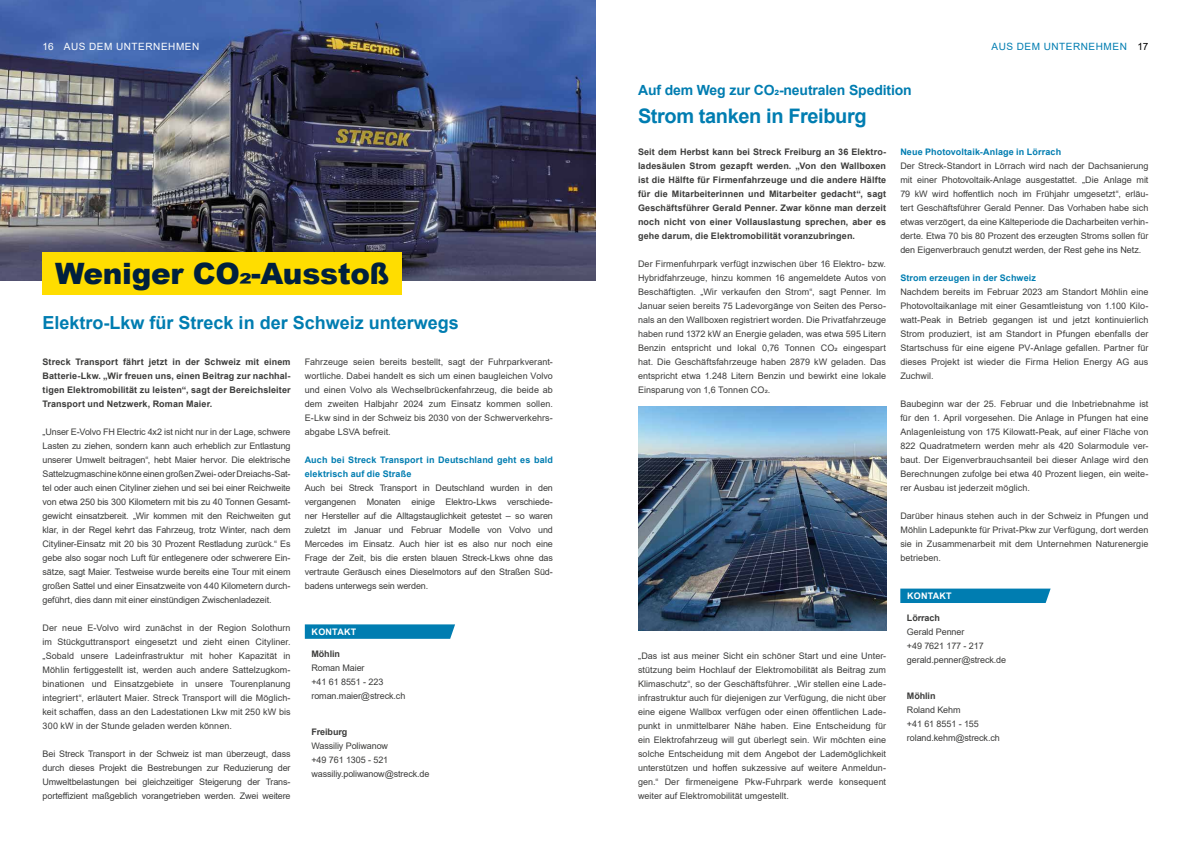
<style>
.page{position:relative;width:1191px;height:842px;background:#fff}
.page>*{position:absolute;margin:0;border:0;box-sizing:border-box;transform-origin:0 0}
.t1{font:900 29.4px "Arial";letter-spacing:-.01em;color:#00203e}
.t2{font:700 20px "Arial";letter-spacing:-.02em;color:#007db1}
.t3{font:700 18px "Arial";color:#007db1}
.t4{font:700 14px "Arial";letter-spacing:-.01em;color:#007db1}
.t5{font:10px "Arial";letter-spacing:.055em;color:#fff}
.t6{font:10px "Arial";letter-spacing:.055em;color:#007db1}
.t7{font:10px "Arial";color:#000}
.t8{font:9px/14px "Arial";letter-spacing:-.005em;color:#3c3c3b;text-align:justify}
.t9{font:700 9px/14px "Arial";letter-spacing:.015em;color:#3c3c3b;text-align:justify}
.t10{font:700 9px/14px "Arial";letter-spacing:.015em;color:#007db1}
.t11{font:700 9px "Arial";letter-spacing:-.01em;color:#3c3c3b}
.t12{font:700 9px "Arial";letter-spacing:.025em;color:#fff}
</style>
<div class="page">
<svg style="left:305px;top:624px;width:150px;height:15px;background:#0d83b5"></svg>
<div style="left:900px;top:589px;width:150px;height:14px;background:#007db1"></div>
<img style="left:0;top:0;width:595px;height:281px">
<div style="left:43px;top:252px;width:358px;height:43px;background:#fd0"></div>
<img style="left:638px;top:407px;width:248px;height:224px">
<p class="t5" style="left:43px;top:39px;width:158px">16 AUS DEM UNTERNEHMEN</p>
<h1 class="t1" style="left:55px;top:252px;width:336px">Weniger CO2-Ausstoß</h1>
<h3 class="t3" style="left:43px;top:310px;width:418px">Elektro-Lkw für Streck in der Schweiz unterwegs</h3>
<p class="t9" style="left:43px;top:354px;width:250px">Streck Transport fährt jetzt in der Schweiz mit einem Batterie-Lkw. „Wir freuen uns, einen Beitrag zur nachhal&shy;tigen Elektromobilität zu leisten“, sagt der Bereichsleiter Transport und Netzwerk, Roman Maier.</p>
<p class="t8" style="left:43px;top:424px;width:250px">„Unser E-Volvo FH Electric 4x2 ist nicht nur in der Lage, schwere Lasten zu ziehen, sondern kann auch erheblich zur Entlastung unserer Umwelt beitragen“, hebt Maier hervor. Die elektrische Sattelzugmaschine könne einen großen Zwei- oder Dreiachs-Sat&shy;tel oder auch einen Cityliner ziehen und sei bei einer Reichweite von etwa 250 bis 300 Kilometern mit bis zu 40 Tonnen Gesamt&shy;gewicht einsatzbereit. „Wir kommen mit den Reichweiten gut klar, in der Regel kehrt das Fahrzeug, trotz Winter, nach dem Cityliner-Einsatz mit 20 bis 30 Prozent Restladung zurück.“ Es gebe also sogar noch Luft für entlegenere oder schwerere Ein&shy;sätze, sagt Maier. Testweise wurde bereits eine Tour mit einem großen Sattel und einer Einsatzweite von 440 Kilometern durch&shy;geführt, dies dann mit einer einstündigen Zwischenladezeit.</p>
<p class="t8" style="left:43px;top:620px;width:250px">Der neue E-Volvo wird zunächst in der Region Solothurn im Stückguttransport eingesetzt und zieht einen Cityliner. „Sobald unsere Ladeinfrastruktur mit hoher Kapazität in Möhlin fertiggestellt ist, werden auch andere Sattelzugkom&shy;binationen und Einsatzgebiete in unsere Tourenplanung integriert“, erläutert Maier. Streck Transport will die Möglich&shy;keit schaffen, dass an den Ladestationen Lkw mit 250 kW bis 300 kW in der Stunde geladen werden können.</p>
<p class="t8" style="left:43px;top:746px;width:250px">Bei Streck Transport in der Schweiz ist man überzeugt, dass durch dieses Projekt die Bestrebungen zur Reduzierung der Umweltbelastungen bei gleichzeitiger Steigerung der Trans&shy;porteffizient maßgeblich vorangetrieben werden. Zwei weitere</p>
<p class="t8" style="left:305px;top:354px;width:250px">Fahrzeuge seien bereits bestellt, sagt der Fuhrparkverant&shy;wortliche. Dabei handelt es sich um einen baugleichen Volvo und einen Volvo als Wechselbrückenfahrzeug, die beide ab dem zweiten Halbjahr 2024 zum Einsatz kommen sollen.<br>E-Lkw sind in der Schweiz bis 2030 von der Schwerverkehrs&shy;abgabe LSVA befreit.</p>
<p class="t10" style="left:305px;top:452px;width:250px">Auch bei Streck Transport in Deutschland geht es bald elektrisch auf die Straße</p>
<p class="t8" style="left:305px;top:480px;width:250px">Auch bei Streck Transport in Deutschland wurden in den vergangenen Monaten einige Elektro-Lkws verschiede&shy;ner Hersteller auf die Alltagstauglichkeit getestet – so waren zuletzt im Januar und Februar Modelle von Volvo und Mercedes im Einsatz. Auch hier ist es also nur noch eine Frage der Zeit, bis die ersten blauen Streck-Lkws ohne das vertraute Geräusch eines Dieselmotors auf den Straßen Süd&shy;badens unterwegs sein werden.</p>
<p class="t12" style="left:311px;top:625px;width:46px">KONTAKT</p>
<p class="t9" style="left:311px;top:647px;width:30px">Möhlin</p>
<p class="t8" style="left:311px;top:660px;width:95px;text-align:left">Roman Maier<br>+41 61 8551 - 223 roman.maier@streck.ch</p>
<p class="t11" style="left:311px;top:725px;width:37px">Freiburg</p>
<p class="t8" style="left:311px;top:739px;width:120px;text-align:left">Wassiliy Poliwanow<br>+49 761 1305 - 521 wassiliy.poliwanow@streck.de</p>
<h3 class="t4" style="left:638px;top:80px;width:275px">Auf dem Weg zur CO2-neutralen Spedition</h3>
<h2 class="t2" style="left:638px;top:102px;width:230px">Strom tanken in Freiburg</h2>
<p class="t6" style="left:991px;top:39px;width:137px">AUS DEM UNTERNEHMEN</p>
<p class="t7" style="left:1137px;top:39px;width:13px">17</p>
<p class="t9" style="left:638px;top:145px;width:250px">Seit dem Herbst kann bei Streck Freiburg an 36 Elektro&shy;ladesäulen Strom gezapft werden. „Von den Wallboxen ist die Hälfte für Firmenfahrzeuge und die andere Hälfte für die Mitarbeiterinnen und Mitarbeiter gedacht“, sagt Geschäftsführer Gerald Penner. Zwar könne man derzeit noch nicht von einer Vollauslastung sprechen, aber es gehe darum, die Elektromobilität voranzubringen.</p>
<p class="t8" style="left:638px;top:256px;width:250px">Der Firmenfuhrpark verfügt inzwischen über 16 Elektro- bzw.<br>Hybridfahrzeuge, hinzu kommen 16 angemeldete Autos von Beschäftigten. „Wir verkaufen den Strom“, sagt Penner. Im Januar seien bereits 75 Ladevorgänge von Seiten des Perso&shy;nals an den Wallboxen registriert worden. Die Privatfahrzeuge haben rund 1372 kW an Energie geladen, was etwa 595 Litern Benzin entspricht und lokal 0,76 Tonnen CO2 eingespart hat. Die Geschäftsfahrzeuge haben 2879 kW geladen. Das entspricht etwa 1.248 Litern Benzin und bewirkt eine lokale Einsparung von 1,6 Tonnen CO2.</p>
<p class="t8" style="left:638px;top:648px;width:250px">„Das ist aus meiner Sicht ein schöner Start und eine Unter&shy;stützung beim Hochlauf der Elektromobilität als Beitrag zum Klimaschutz“, so der Geschäftsführer. „Wir stellen eine Lade&shy;infrastruktur auch für diejenigen zur Verfügung, die nicht über eine eigene Wallbox verfügen oder einen öffentlichen Lade&shy;punkt in unmittelbarer Nähe haben. Eine Entscheidung für ein Elektrofahrzeug will gut überlegt sein. Wir möchten eine solche Entscheidung mit dem Angebot der Lademöglichkeit unterstützen und hoffen sukzessive auf weitere Anmeldun&shy;gen.“ Der firmeneigene Pkw-Fuhrpark werde konsequent weiter auf Elektromobilität umgestellt.</p>
<p class="t10" style="left:900px;top:144px;width:162px">Neue Photovoltaik-Anlage in Lörrach</p>
<p class="t8" style="left:900px;top:158px;width:250px">Der Streck-Standort in Lörrach wird nach der Dachsanierung mit einer Photovoltaik-Anlage ausgestattet. „Die Anlage mit 79 kW wird hoffentlich noch im Frühjahr umgesetzt“, erläu&shy;tert Geschäftsführer Gerald Penner. Das Vorhaben habe sich etwas verzögert, da eine Kälteperiode die Dacharbeiten verhin&shy;derte. Etwa 70 bis 80 Prozent des erzeugten Stroms sollen für den Eigenverbrauch genutzt werden, der Rest gehe ins Netz.</p>
<p class="t10" style="left:900px;top:270px;width:137px">Strom erzeugen in der Schweiz</p>
<p class="t8" style="left:900px;top:284px;width:250px">Nachdem bereits im Februar 2023 am Standort Möhlin eine Photovoltaikanlage mit einer Gesamtleistung von 1.100 Kilo&shy;watt-Peak in Betrieb gegangen ist und jetzt kontinuierlich Strom produziert, ist am Standort in Pfungen ebenfalls der Startschuss für eine eigene PV-Anlage gefallen. Partner für dieses Projekt ist wieder die Firma Helion Energy AG aus Zuchwil.</p>
<p class="t8" style="left:900px;top:396px;width:250px">Baubeginn war der 25. Februar und die Inbetriebnahme ist für den 1. April vorgesehen. Die Anlage in Pfungen hat eine Anlagenleistung von 175 Kilowatt-Peak, auf einer Fläche von 822 Quadratmetern werden mehr als 420 Solarmodule ver&shy;baut. Der Eigenverbrauchsanteil bei dieser Anlage wird den Berechnungen zufolge bei etwa 40 Prozent liegen, ein weite&shy;rer Ausbau ist jederzeit möglich.</p>
<p class="t8" style="left:900px;top:508px;width:250px">Darüber hinaus stehen auch in der Schweiz in Pfungen und Möhlin Ladepunkte für Privat-Pkw zur Verfügung, dort werden sie in Zusammenarbeit mit dem Unternehmen Naturenergie betrieben.</p>
<p class="t12" style="left:907px;top:589px;width:46px">KONTAKT</p>
<p class="t11" style="left:907px;top:611px;width:34px">Lörrach</p>
<p class="t8" style="left:907px;top:625px;width:101px;text-align:left">Gerald Penner<br>+49 7621 177 - 217 gerald.penner@streck.de</p>
<p class="t9" style="left:907px;top:689px;width:30px">Möhlin</p>
<p class="t8" style="left:907px;top:703px;width:94px;text-align:left">Roland Kehm<br>+41 61 8551 - 155 roland.kehm@streck.ch</p>
</div>
